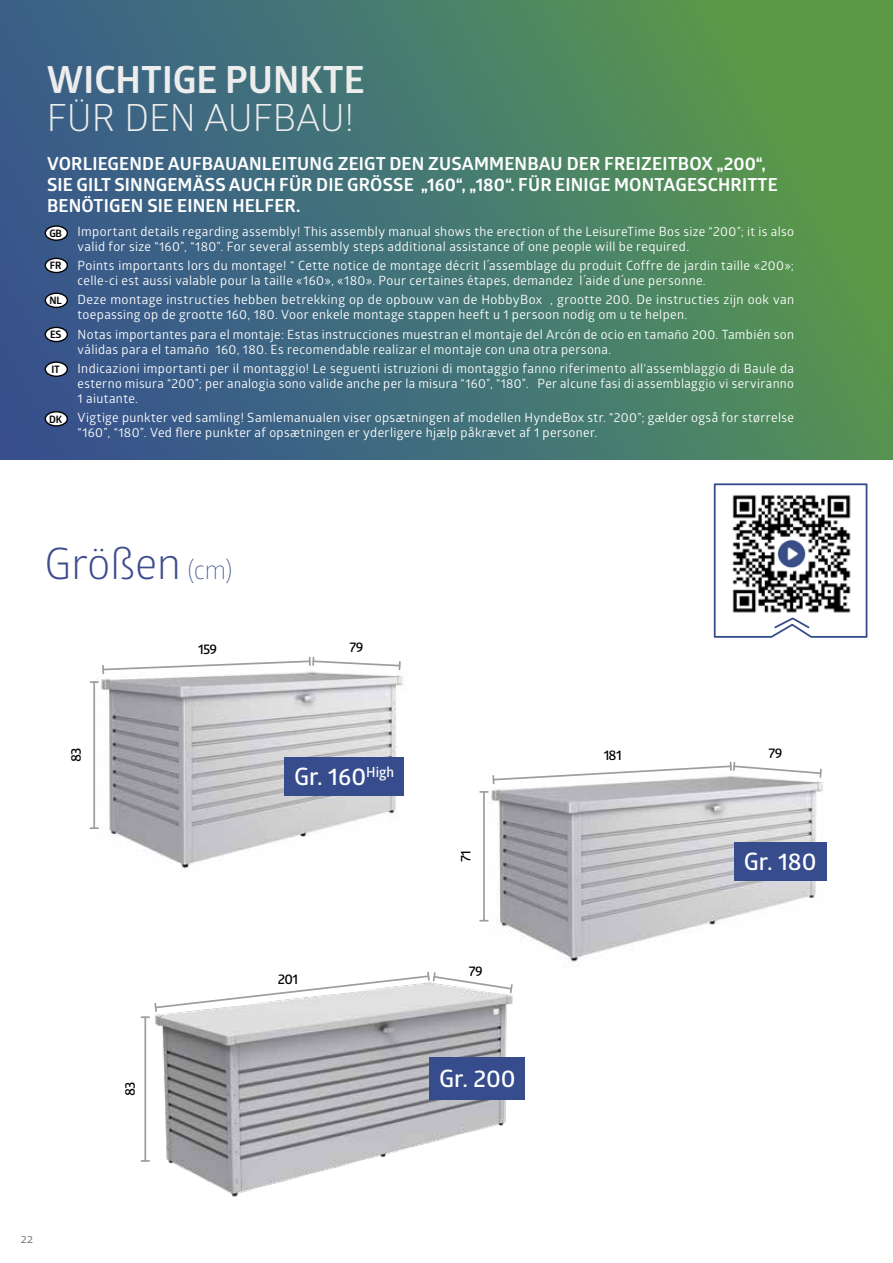
<style>
.page{position:relative;width:893px;height:1263px;background:#fff}
.page>*{position:absolute;margin:0;border:0;box-sizing:border-box;transform-origin:0 0}
.t1{font:43.2px "Glober";color:#3d4c8d}
.t2{font:700 37.5px "Glober";color:#ededed}
.t3{font:37.5px "Glober";color:#ededed}
.t4{font:24px "Glober Bold Free";color:#fff}
.t5{font:700 18px/21px "Glober";letter-spacing:.01em;color:#fff}
.t6{font:13.8px "Glober Bold Free";letter-spacing:-.05em;color:#000}
.t7{font:300 13.5px "The Sans";color:#706f6f}
.t8{font:12.75px/15px "Glober";letter-spacing:.03em;color:#fff}
.t9{font:700 10.2px "Glober";letter-spacing:-.03em;color:#000}
.s1{font-weight:300;font-size:25.2px}
</style>
<div class="page">
<img style="left:488px;top:783px;width:339px;height:180px">
<hr style="left:483px;top:792px;width:2px;height:129px;background:#9d9d9c">
<svg style="left:480px;top:791px;width:8px;height:2px"></svg>
<div style="left:734px;top:842px;width:92px;height:39px;background:#374c8d"></div>
<svg style="left:492px;top:761px;width:331px;height:22px"></svg>
<img style="left:96px;top:673px;width:307px;height:196px">
<hr style="left:93px;top:682px;width:2px;height:146px;background:#9d9d9c">
<svg style="left:90px;top:827px;width:8px;height:2px"></svg>
<svg style="left:90px;top:681px;width:8px;height:2px"></svg>
<div style="left:284px;top:757px;width:120px;height:39px;background:#374c8d"></div>
<svg style="left:102px;top:657px;width:299px;height:16px"></svg>
<img style="left:140px;top:1017px;width:385px;height:180px">
<hr style="left:144px;top:1017px;width:2px;height:144px;background:#9d9d9c">
<svg style="left:141px;top:1160px;width:8px;height:2px"></svg>
<svg style="left:141px;top:971px;width:373px;height:47px"></svg>
<div style="left:429px;top:1057px;width:96px;height:42px;background:#374c8d"></div>
<svg style="left:0;top:0;width:893px;height:459px;background:#47786e"></svg>
<div style="left:45px;top:226px;width:22px;height:14px;background:#fff;border-radius:50%"></div>
<div style="left:45px;top:225px;width:23px;height:16px;border:1px solid #000;border-radius:50%"></div>
<div style="left:45px;top:327px;width:22px;height:15px;background:#fff;border-radius:50%"></div>
<div style="left:45px;top:327px;width:23px;height:15px;border:1px solid #000;border-radius:50%"></div>
<div style="left:45px;top:258px;width:22px;height:14px;background:#fff;border-radius:50%"></div>
<div style="left:45px;top:258px;width:23px;height:15px;border:1px solid #000;border-radius:50%"></div>
<svg style="left:45px;top:362px;width:22px;height:14px"></svg>
<div style="left:45px;top:361px;width:23px;height:16px;border:1px solid #000;border-radius:50%"></div>
<div style="left:45px;top:293px;width:22px;height:14px;background:#fff;border-radius:50%"></div>
<div style="left:45px;top:293px;width:23px;height:15px;border:1px solid #000;border-radius:50%"></div>
<svg style="left:45px;top:412px;width:22px;height:14px"></svg>
<div style="left:45px;top:411px;width:23px;height:16px;border:1px solid #000;border-radius:50%"></div>
<svg style="left:892px;top:408px;width:1px;height:51px"></svg>
<svg style="left:713px;top:483px;width:155px;height:155px"></svg>
<img style="left:728px;top:491px;width:127px;height:125px">
<h2 class="t2" style="left:47px;top:53px;width:319px">WICHTIGE PUNKTE</h2>
<h2 class="t3" style="left:47px;top:92px;width:309px">FÜR DEN AUFBAU!</h2>
<h3 class="t5" style="left:47px;top:152px;width:732px">VORLIEGENDE AUFBAUANLEITUNG ZEIGT DEN ZUSAMMENBAU DER FREIZEITBOX „200“,<br>SIE GILT SINNGEMÄSS AUCH FÜR DIE GRÖSSE „160“, „180“. FÜR EINIGE MONTAGESCHRITTE<br>BENÖTIGEN SIE EINEN HELFER.</h3>
<p class="t8" style="left:78px;top:223px;width:718px">Important details regarding assembly! This assembly manual shows the erection of the LeisureTime Bos size “200”; it is also valid for size “160”, “180”. For several assembly steps additional assistance of one people will be required.</p>
<p class="t8" style="left:78px;top:258px;width:718px">Points importants lors du montage! “ Cette notice de montage décrit l´assemblage du produit Coffre de jardin taille «200»; celle-ci est aussi valable pour la taille «160», «180». Pour certaines étapes, demandez l´aide d´une personne.</p>
<p class="t8" style="left:78px;top:292px;width:718px">Deze montage instructies hebben betrekking op de opbouw van de HobbyBox , grootte 200. De instructies zijn ook van toepassing op de grootte 160, 180. Voor enkele montage stappen heeft u 1 persoon nodig om u te helpen.</p>
<p class="t8" style="left:78px;top:326px;width:718px">Notas importantes para el montaje: Estas instrucciones muestran el montaje del Arcón de ocio en tamaño 200. También son válidas para el tamaño 160, 180. Es recomendable realizar el montaje con una otra persona.</p>
<p class="t8" style="left:78px;top:360px;width:718px;text-align:justify">Indicazioni importanti per il montaggio! Le seguenti istruzioni di montaggio fanno riferimento all‘assemblaggio di Baule da esterno misura “200”; per analogia sono valide anche per la misura “160”, “180”. Per alcune fasi di assemblaggio vi serviranno 1 aiutante.</p>
<p class="t8" style="left:78px;top:410px;width:718px">Vigtige punkter ved samling! Samlemanualen viser opsætningen af modellen HyndeBox str. “200”; gælder også for størrelse “160”, “180”. Ved flere punkter af opsætningen er yderligere hjælp påkrævet af 1 personer.</p>
<p class="t9" style="left:49px;top:226px;width:14px">GB</p>
<p class="t9" style="left:50px;top:258px;width:13px">FR</p>
<p class="t9" style="left:50px;top:293px;width:14px">NL</p>
<p class="t9" style="left:50px;top:327px;width:13px">ES</p>
<p class="t9" style="left:52px;top:362px;width:10px">IT</p>
<p class="t9" style="left:49px;top:412px;width:14px">DK</p>
<h1 class="t1" style="left:45px;top:534px;width:190px">Größen <span class="s1">(cm)</span></h1>
<p class="t6" style="left:66px;top:762px;width:16px;rotate:-90deg">83</p>
<p class="t6" style="left:120px;top:1096px;width:16px;rotate:-90deg">83</p>
<p class="t6" style="left:198px;top:639px;width:20px">159</p>
<p class="t6" style="left:349px;top:638px;width:15px">79</p>
<h3 class="t4" style="left:294px;top:760px;width:102px">Gr. 160<sup>High</sup></h3>
<p class="t6" style="left:278px;top:970px;width:22px">201</p>
<p class="t6" style="left:604px;top:745px;width:20px">181</p>
<p class="t6" style="left:768px;top:743px;width:15px">79</p>
<p class="t6" style="left:456px;top:862px;width:14px;rotate:-90deg">71</p>
<h3 class="t4" style="left:744px;top:845px;width:74px">Gr. 180</h3>
<p class="t6" style="left:469px;top:961px;width:15px">79</p>
<h3 class="t4" style="left:439px;top:1062px;width:78px">Gr. 200</h3>
<p class="t7" style="left:20px;top:1227px;width:15px">22</p>
</div>
